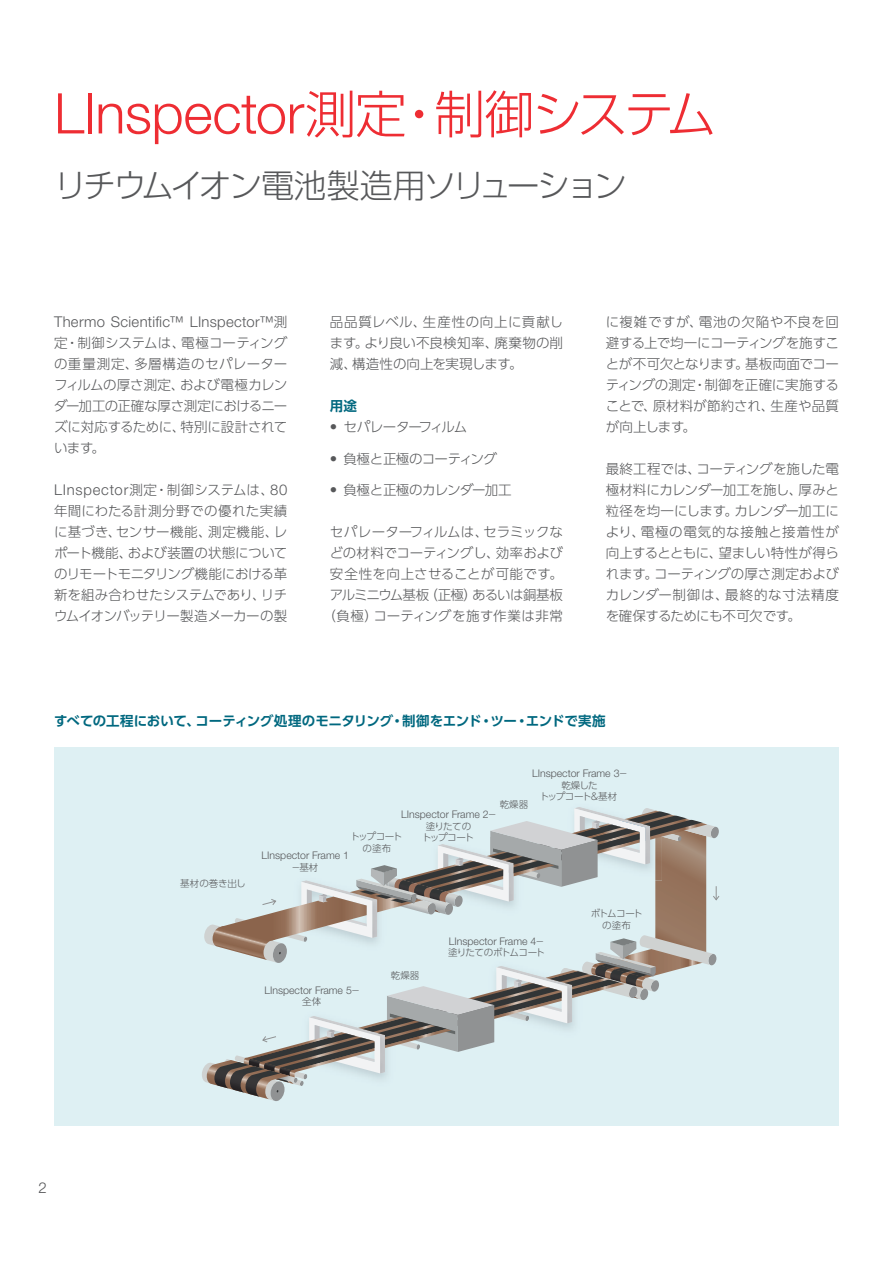
<style>
.page{position:relative;width:893px;height:1263px;background:#fff}
.page>*{position:absolute;margin:0;border:0;box-sizing:border-box;transform-origin:0 0}
.t1{font:300 56.1px "Helvetica Neue LTW1 G";letter-spacing:-.005em;color:#ee2d33}
.t2{font:300 33px "UD Shin Go Pro";letter-spacing:-.1em;color:#57585a}
.t3{font:300 15px "Helvetica Neue LTW1 G";color:#57585a}
.t4{font:300 14.85px "Helvetica Neue LTW1 G";letter-spacing:.02em;color:#57585a}
.t5{font:300 14.85px "Helvetica Neue LTW1 G";letter-spacing:.055em;color:#57585a}
.t6{font:300 13.5px/21px "UD Shin Go Pro";letter-spacing:-.015em;color:#57585a;text-align:justify}
.t7{font:700 13.5px "UD Shin Go Pro De";letter-spacing:-.01em;color:#00687f}
.t8{font:300 13.5px "UD Shin Go Pro";letter-spacing:-.035em;color:#57585a}
.t9{font:300 13.5px "UD Shin Go Pro";letter-spacing:-.075em;color:#57585a}
.t10{font:300 10.5px "Helvetica Neue LTW1 G";color:#57585a}
.t11{font:300 9.6px/11.4px "UD Shin Go Pro";letter-spacing:-.09em;color:#57585a;text-align:center}
.t12{font:300 9.6px/11.4px "UD Shin Go Pro";letter-spacing:-.04em;color:#57585a;text-align:center}
.t13{font:300 9.6px "UD Shin Go Pro";letter-spacing:-.08em;color:#57585a}
.t14{font:300 9.6px/11.4px "UD Shin Go Pro";letter-spacing:-.075em;color:#57585a;text-align:center}
.t15{font:300 9.6px "UD Shin Go Pro";letter-spacing:-.015em;color:#57585a}
.s1{font-family:"UD Shin Go Pro";font-size:51px}
.s2{font-family:"UD Shin Go Pro";font-size:13.5px}
.s3{font-family:"Helvetica Neue LTW1 G";font-size:14.85px}
.s4{font-family:"UD Shin Go Pro";font-size:9.6px}
</style>
<div class="page">
<div style="left:54px;top:747px;width:785px;height:378px;background:#def0f3"></div>
<svg style="left:202px;top:807px;width:518px;height:294px"></svg>
<h1 class="t1" style="left:54px;top:79px;width:664px">LInspector<span class="s1">測定・制御システム</span></h1>
<h2 class="t2" style="left:54px;top:159px;width:574px">リチウムイオン電池製造用ソリューション</h2>
<p class="t4" style="left:54px;top:313px;width:235px">Thermo Scientific™ LInspector™<span class="s2">測</span></p>
<p class="t6" style="left:54px;top:332px;width:235px">定・制御システムは、電極コーティングの重量測定、多層構造のセパレーターフィルムの厚さ測定、および電極カレンダー加工の正確な厚さ測定におけるニーズに対応するために、特別に設計されています。</p>
<p class="t5" style="left:54px;top:481px;width:235px">LInspector<span class="s2">測定・制御システムは、</span>80</p>
<p class="t6" style="left:54px;top:500px;width:235px">年間にわたる計測分野での優れた実績に基づき、センサー機能、測定機能、レポート機能、および装置の状態についてのリモートモニタリング機能における革新を組み合わせたシステムであり、リチウムイオンバッテリー製造メーカーの製</p>
<p class="t6" style="left:330px;top:311px;width:235px">品品質レベル、生産性の向上に貢献します。より良い不良検知率、廃棄物の削減、構造性の向上を実現します。</p>
<p class="t7" style="left:330px;top:395px;width:29px">用途</p>
<p class="t9" style="left:330px;top:416px;width:139px"><span class="s3">•</span> セパレーターフィルム</p>
<p class="t8" style="left:330px;top:447px;width:169px"><span class="s3">•</span> 負極と正極のコーティング</p>
<p class="t8" style="left:330px;top:479px;width:183px"><span class="s3">•</span> 負極と正極のカレンダー加工</p>
<p class="t6" style="left:322px;top:521px;width:242px;text-align:center">セパレーターフィルムは、セラミックなどの材料でコーティングし、効率および安全性を向上させることが可能です。アルミニウム基板（正極）あるいは銅基板（負極）コーティングを施す作業は非常</p>
<p class="t6" style="left:606px;top:311px;width:235px">に複雑ですが、電池の欠陥や不良を回避する上で均一にコーティングを施すことが不可欠となります。基板両面でコーティングの測定・制御を正確に実施することで、原材料が節約され、生産や品質が向上します。</p>
<p class="t6" style="left:606px;top:458px;width:235px">最終工程では、コーティングを施した電極材料にカレンダー加工を施し、厚みと粒径を均一にします。カレンダー加工により、電極の電気的な接触と接着性が向上するとともに、望ましい特性が得られます。コーティングの厚さ測定およびカレンダー制御は、最終的な寸法精度を確保するためにも不可欠です。</p>
<p class="t7" style="left:54px;top:710px;width:553px">すべての工程において、コーティング処理のモニタリング・制御をエンド・ツー・エンドで実施</p>
<p class="t10" style="left:532px;top:767px;width:97px">LInspector Frame 3<span class="s4">－</span></p>
<p class="t11" style="left:540px;top:779px;width:79px">乾燥した<br>トップコート＆基材</p>
<p class="t12" style="left:500px;top:798px;width:30px">乾燥器</p>
<p class="t15" style="left:180px;top:875px;width:67px">基材の巻き出し</p>
<p class="t10" style="left:401px;top:808px;width:97px">LInspector Frame 2<span class="s4">－</span></p>
<p class="t11" style="left:422px;top:820px;width:53px">塗りたてのトップコート</p>
<p class="t12" style="left:351px;top:830px;width:53px">トップコートの塗布</p>
<p class="t10" style="left:262px;top:849px;width:89px">LInspector Frame 1</p>
<p class="t12" style="left:291px;top:861px;width:29px">－基材</p>
<p class="t10" style="left:264px;top:984px;width:97px">LInspector Frame 5<span class="s4">－</span></p>
<p class="t12" style="left:302px;top:996px;width:21px">全体</p>
<p class="t12" style="left:391px;top:969px;width:30px">乾燥器</p>
<p class="t10" style="left:449px;top:934px;width:97px">LInspector Frame 4<span class="s4">－</span></p>
<p class="t13" style="left:448px;top:945px;width:98px">塗りたてのボトムコート</p>
<p class="t14" style="left:591px;top:907px;width:53px">ボトムコートの塗布</p>
<p class="t3" style="left:38px;top:1178px;width:10px">2</p>
</div>
